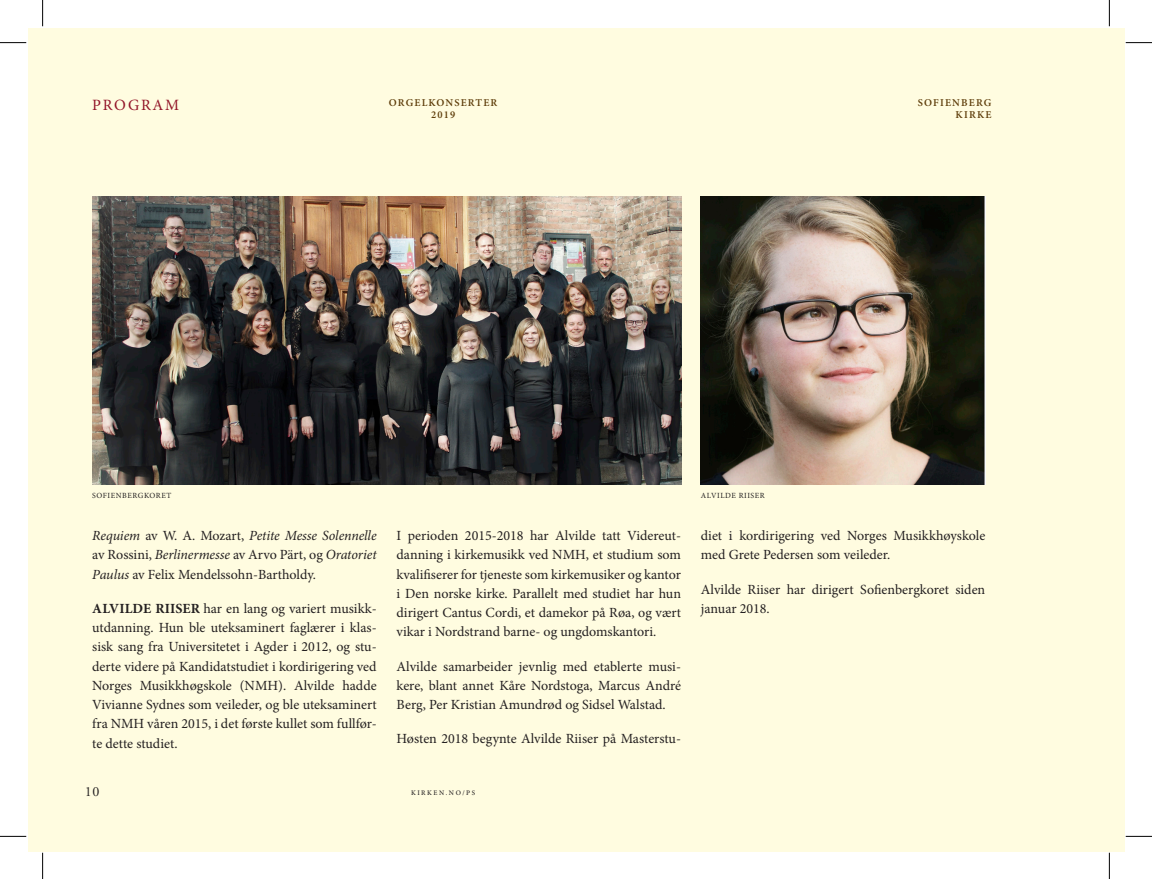
<style>
.page{position:relative;width:1152px;height:879px;background:#fff}
.page>*{position:absolute;margin:0;border:0;box-sizing:border-box;transform-origin:0 0}
.t1{font:15.75px "Minion Pro";letter-spacing:.11em;color:#931629}
.t2{font:14px/19.2px "Minion Pro";color:#231f20;text-align:justify}
.t3{font:14px "Adobe Garamond Pro";color:#231f20}
.t4{font:600 10.5px/12.1px "Minion Pro";letter-spacing:.11em;color:#5f3e0b;text-align:center}
.t5{font:7.88px "Minion Pro";letter-spacing:.07em;color:#231f20}
.t6{font:500 7px "Minion Pro";letter-spacing:.22em;color:#231f20}
.s1{font-style:italic}
.s2{font-weight:700}
</style>
<div class="page">
<div style="left:28px;top:28px;width:1081px;height:823px;background:#fffce0"></div>
<div style="left:1109px;top:28px;width:15px;height:823px;background:#fffce0"></div>
<img style="left:92px;top:197px;width:589px;height:287px">
<img style="left:701px;top:197px;width:284px;height:287px">
<svg style="left:0;top:42px;width:26px;height:1px"></svg>
<svg style="left:1126px;top:42px;width:26px;height:1px"></svg>
<svg style="left:0;top:836px;width:26px;height:1px"></svg>
<svg style="left:1126px;top:836px;width:26px;height:1px"></svg>
<svg style="left:42px;top:0;width:1px;height:26px"></svg>
<svg style="left:42px;top:853px;width:1px;height:26px"></svg>
<svg style="left:1109px;top:0;width:1px;height:26px"></svg>
<svg style="left:1109px;top:853px;width:1px;height:26px"></svg>
<p class="t4" style="left:389px;top:97px;width:110px">ORGELKONSERTER<br>2019</p>
<p class="t1" style="left:92px;top:94px;width:88px">PROGRAM</p>
<p class="t4" style="left:918px;top:97px;width:75px">SOFIENBERG</p>
<p class="t4" style="left:955px;top:109px;width:37px">KIRKE</p>
<p class="t5" style="left:92px;top:490px;width:80px">SOFIENBERGKORET</p>
<p class="t5" style="left:701px;top:490px;width:65px">ALVILDE RIISER</p>
<p class="t2" style="left:92px;top:526px;width:286px"><span class="s1">Requiem</span> av W. A. Mozart, <span class="s1">Petite Messe Solennelle </span>av Rossini, <span class="s1">Berlinermesse</span> av Arvo Pärt, og <span class="s1">Oratoriet Paulus</span> av Felix Mendelssohn-Bartholdy.</p>
<p class="t2" style="left:92px;top:599px;width:286px"><span class="s2">ALVILDE RIISER</span> har en lang og variert musikk&shy;utdanning. Hun ble uteksaminert faglærer i klas&shy;sisk sang fra Universitetet i Agder i 2012, og stu&shy;derte videre på Kandidatstudiet i kordirigering ved Norges Musikkhøgskole (NMH). Alvilde hadde Vivianne Sydnes som veileder, og ble uteksaminert fra NMH våren 2015, i det første kullet som fullfør&shy;te dette studiet.</p>
<p class="t2" style="left:396px;top:526px;width:286px">I perioden 2015-2018 har Alvilde tatt Videreut&shy;danning i kirkemusikk ved NMH, et studium som kvalifiserer for tjeneste som kirkemusiker og kantor i Den norske kirke. Parallelt med studiet har hun dirigert Cantus Cordi, et damekor på Røa, og vært vikar i Nordstrand barne- og ungdomskantori.</p>
<p class="t2" style="left:396px;top:657px;width:286px;text-align:left">Alvilde samarbeider jevnlig med etablerte musi&shy;kere, blant annet Kåre Nordstoga, Marcus André<br>Berg, Per Kristian Amundrød og Sidsel Walstad.</p>
<p class="t2" style="left:396px;top:729px;width:286px">Høsten 2018 begynte Alvilde Riiser på Masterstu-</p>
<p class="t3" style="left:85px;top:783px;width:16px">10</p>
<p class="t6" style="left:411px;top:788px;width:66px">KIRKEN.NO/PS</p>
<p class="t2" style="left:701px;top:526px;width:286px">diet i kordirigering ved Norges Musikkhøyskole med Grete Pedersen som veileder.</p>
<p class="t2" style="left:701px;top:580px;width:286px">Alvilde Riiser har dirigert Sofienbergkoret siden januar 2018.</p>
</div>
